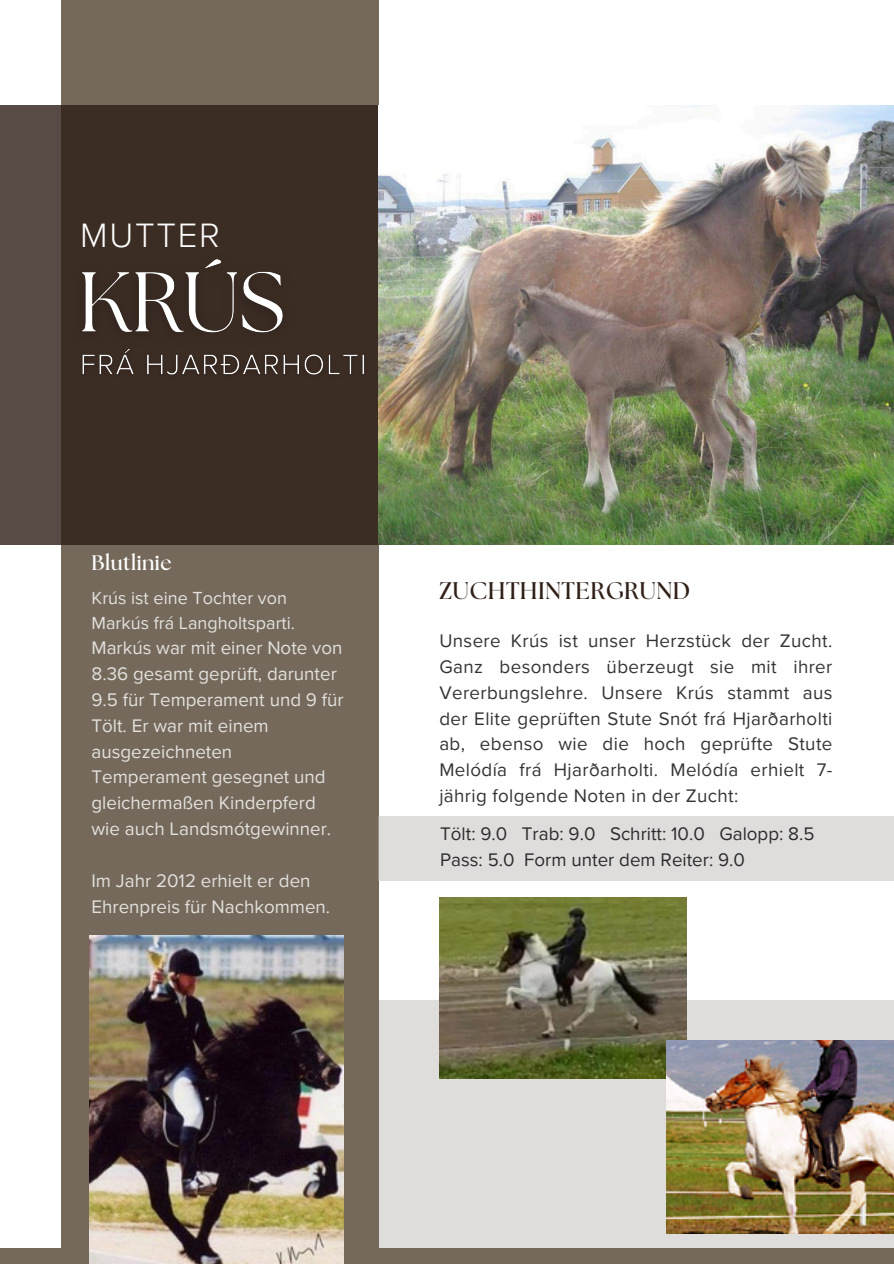
<style>
.page{position:relative;width:894px;height:1264px;background:#fff}
.page>*{position:absolute;margin:0;border:0;box-sizing:border-box;transform-origin:0 0}
.t1{font:300 34.8px "Proxima Nova";letter-spacing:.05em;color:#fff}
.t2{font:700 24px "The Seasons";letter-spacing:.02em;color:#2f1f17}
.t3{font:700 21px "The Seasons";letter-spacing:.02em;color:#fff}
.t4{font:18.75px/26px "Proxima Nova";letter-spacing:.02em;color:#000;text-align:justify}
.t5{font:18.75px/25.8px "Proxima Nova";color:#fff}
.t6{font:18.75px/25.8px "Proxima Nova";color:#000}
.t7{font:18px/24.8px "Proxima Nova";color:#fff}
</style>
<div class="page">
<div style="left:151px;top:1000px;width:742px;height:263px;background:#dfdcdc"></div>
<div style="left:61px;top:0;width:317px;height:1263px;background:#74695a"></div>
<svg style="left:0;top:105px;width:378px;height:440px;background:#41332a"></svg>
<img style="left:378px;top:105px;width:515px;height:440px">
<div style="left:0;top:1247px;width:893px;height:16px;background:#74695a"></div>
<img style="left:439px;top:897px;width:247px;height:181px">
<img style="left:89px;top:935px;width:254px;height:328px">
<img style="left:666px;top:1040px;width:227px;height:193px">
<div style="left:378px;top:816px;width:515px;height:64px;background:#dfdcdc"></div>
<img style="left:61px;top:240px;width:242px;height:116px">
<img style="left:74px;top:339px;width:304px;height:45px">
<h2 class="t1" style="left:80px;top:215px;width:141px">MUTTER</h2>
<p class="t3" style="left:91px;top:553px;width:82px">Blutlinie</p>
<p class="t7" style="left:91px;top:586px;width:197px">Krús ist eine Tochter von<br>Mark</p>
<p class="t7" style="left:141px;top:611px;width:26px">s fr</p>
<p class="t7" style="left:179px;top:611px;width:118px">Langholtsparti.</p>
<p class="t5" style="left:91px;top:635px;width:253px">Markús war mit einer Note von<br>8.36 gesamt geprüft, darunter<br>9.5 für Temperament und 9 für<br>Tölt. Er war mit einem ausgezeichneten<br>Temperament gesegnet und gleichermaßen Kinderpferd wie auch Landsmótgewinner.</p>
<p class="t5" style="left:91px;top:868px;width:240px">Im Jahr 2012 erhielt er den<br>Ehrenpreis für Nachkommen.</p>
<p class="t2" style="left:439px;top:580px;width:252px">ZUCHTHINTERGRUND</p>
<p class="t4" style="left:439px;top:628px;width:394px">Unsere Krús ist unser Herzstück der Zucht.<br>Ganz besonders überzeugt sie mit ihrer Vererbungslehre. Unsere Krús stammt aus der Elite geprüften Stute Snót frá Hjarðarholti ab, ebenso wie die hoch geprüfte Stute Melódía frá Hjarðarholti. Melódía erhielt 7- jährig folgende Noten in der Zucht:</p>
<p class="t6" style="left:440px;top:821px;width:376px">Tölt: 9.0 Trab: 9.0 Schritt: 10.0 Galopp: 8.5<br>Pass: 5.0 Form unter dem Reiter: 9.0</p>
</div>
